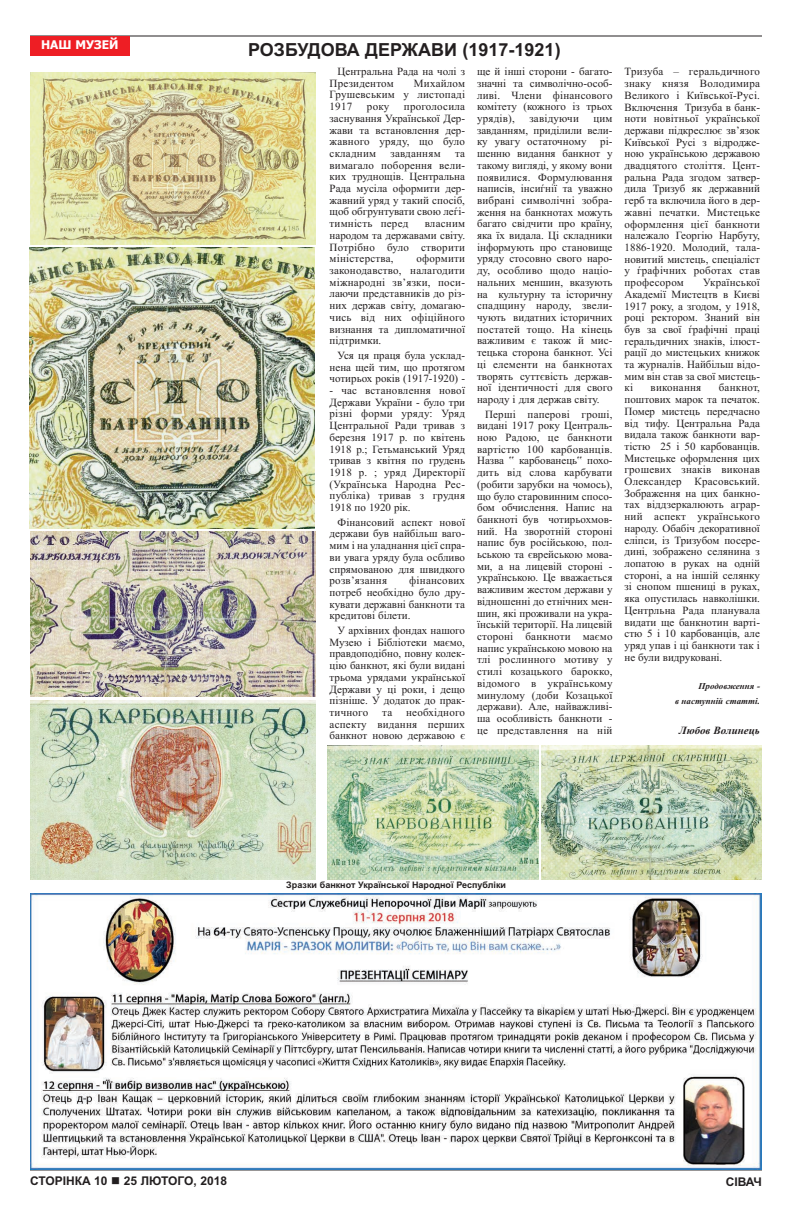
<style>
.page{position:relative;width:792px;height:1224px;background:#fff}
.page>*{position:absolute;margin:0;border:0;box-sizing:border-box;transform-origin:0 0}
.t1{font:700 18px "Arial";color:#231f20}
.t2{font:700 12px "Arial";color:#231f20}
.t3{font:700 12px "Tahoma";color:#fff}
.t4{font:11px/11.7px "Times New Roman";color:#231f20;text-align:justify}
.t5{font:11px "Times New Roman";letter-spacing:.02em;color:#231f20}
.t6{font:italic 700 11px "Times New Roman";color:#231f20}
.t7{font:700 9px "Arial";color:#231f20}
.t8{font:italic 700 9px/14.7px "Times New Roman";color:#231f20;text-align:right}
</style>
<div class="page">
<hr style="left:30px;top:36px;width:732px;height:1px;background:#231f20">
<div style="left:30px;top:36px;width:100px;height:20px;background:#ee1e24"></div>
<img style="left:30px;top:894px;width:732px;height:276px">
<img style="left:30px;top:72px;width:286px;height:172px">
<img style="left:29px;top:248px;width:286px;height:281px">
<img style="left:328px;top:746px;width:210px;height:134px">
<img style="left:31px;top:700px;width:285px;height:180px">
<img style="left:542px;top:745px;width:220px;height:135px">
<img style="left:30px;top:532px;width:286px;height:165px">
<p class="t3" style="left:41px;top:38px;width:79px">НАШ МУЗЕЙ</p>
<h1 class="t1" style="left:248px;top:40px;width:314px">РОЗБУДОВА ДЕРЖАВИ (1917-1921)</h1>
<p class="t4" style="left:330px;top:65px;width:137px;text-indent:8px">Центральна Рада на чолі з<br>Президентом</p>
<p class="t4" style="left:330px;top:77px;width:137px;text-indent:84px">Михайлом Грушевським у листопаді 1917</p>
<p class="t4" style="left:330px;top:100px;width:137px;text-indent:74px">проголосила заснування Української Дер&shy;жави та встановлення дер&shy;жавного уряду, що було складним</p>
<p class="t4" style="left:367px;top:100px;width:24px">року</p>
<p class="t4" style="left:330px;top:147px;width:137px;text-indent:125px">та вимагало поборення вели&shy;ких труднощiв. Центральна Рада мусіла оформити дер&shy;жавний уряд у такий спосіб, щоб обгрунтувати свою леѓі&shy;тимність перед</p>
<p class="t5" style="left:390px;top:147px;width:52px">завданням</p>
<p class="t4" style="left:330px;top:218px;width:137px;text-indent:95px">власним народом та державами світу.<br>Потрібно було створити міністерства,</p>
<p class="t4" style="left:330px;top:253px;width:137px;text-indent:87px">оформити законодавство, налагодити міжнародні зв’язки, поси&shy;лаючи представників до різ&shy;них держав світу, домагаю&shy;чись від них офіційного визнання та дипломатичної підтримки.</p>
<p class="t4" style="left:330px;top:349px;width:137px;text-indent:8px">Уся ця праця була усклад&shy;нена щей тим, що протягом чотирьох років (1917-1920) -</p>
<p class="t4" style="left:330px;top:384px;width:137px">- час встановлення нової Держави України - було три різні форми уряду: Уряд Центральної Ради тривав з березня 1917 р. по квітень 1918 р.; Гетьманський Уряд тривав з квітня по грудень 1918 р. ; уряд Директорії (Українська Народна Рес&shy;публіка) тривав з грудня 1918 по 1920 рік.</p>
<p class="t4" style="left:330px;top:516px;width:137px;text-indent:8px">Фінансовий аспект нової держави був найбільш ваго&shy;мим і на уладнання цієї спра&shy;ви увага уряду була осбливо спрямованою для швидкого розв’язання</p>
<p class="t4" style="left:330px;top:575px;width:137px;text-indent:80px">фінансових потреб необхідно було дру&shy;кувати державні банкноти та кредитові білети.</p>
<p class="t4" style="left:330px;top:624px;width:137px;text-indent:8px">У архівних фондах нашого Музею і Бібліотеки маємо, правдоподібно, повну колек&shy;цію банкнот, які були видані трьома урядами української Держави у ці роки, і дещо пізніше. У додаток до прак&shy;тичного</p>
<p class="t4" style="left:330px;top:706px;width:137px;text-indent:77px">необхідного аспекту видання перших банкнот новою державою є</p>
<p class="t4" style="left:382px;top:706px;width:12px">та</p>
<p class="t4" style="left:477px;top:66px;width:137px">ще й інші сторони - багато&shy;значні та символічно-особ&shy;ливі. Члени фінансового комітету (кожного із трьох урядів),</p>
<p class="t5" style="left:529px;top:112px;width:51px">завідуючи</p>
<p class="t4" style="left:477px;top:112px;width:137px;text-indent:116px">цим завданням, приділили вели&shy;ку увагу остаточному</p>
<p class="t4" style="left:477px;top:136px;width:137px;text-indent:123px">рі&shy;шенню видання банкнот у такому вигляді, у якому вони появилися. Формулювання написів, інсиѓнії та уважно вибрані символічні зобра&shy;ження на банкнотах можуть багато свідчити про країну, яка їх видала. Ці складники інформують про становище уряду стосовно свого наро&shy;ду, особливо щодо націо&shy;нальних меншин, вказують на культурну та історичну спадщину народу, звели&shy;чують видатних історичних постатей тощо. На кінець важливим є також й мис&shy;тецька сторона банкнот. Усі ці елементи на банкнотах творять суттєвість держав&shy;ної ідентичності для свого народу і для держав світу.</p>
<p class="t4" style="left:477px;top:408px;width:137px;text-indent:8px">Перші паперові гроші, видані 1917 року Централь&shy;ною Радою, це банкноти вартістю 100 карбованців.<br>Назва ‟ карбованець‟ похо&shy;дить від слова карбувати (робити зарубки на чомось), що було старовинним спосо&shy;бом обчислення. Напис на банкноті був чотирьохмов&shy;ний. На зворотній стороні напис був російською, пол&shy;ьською та єврейською мова&shy;ми, а на лицевій стороні - українською. Це вважається важливим жестом держави у відношенні до етнічних мен&shy;шин, які проживали на укра&shy;їнській території. На лицевій стороні банкноти маємо напис українською мовою на тлі рослинного мотиву у стилі козацького барокко, відомого в українському минулому (доби Козацької держави). Але, найважливі&shy;ша особливість банкноти - це представлення на ній</p>
<p class="t4" style="left:625px;top:66px;width:137px">Тризуба – геральдичного знаку князя Володимира Великого і Київської-Русі.<br>Включення Тризуба в банк&shy;ноти новітньої української держави підкреслює зв’язок Київської Русі з відродже&shy;ною українською державою двадцятого століття. Цент&shy;ральна Рада згодом затвер&shy;дила Тризуб як державний герб та включила його в дер&shy;жавні печатки. Мистецьке оформлення цієї банкноти належало Георгію Нарбуту, 1886-1920. Молодий, тала&shy;новитий мистець, спеціаліст у ѓрафічних роботах став професором</p>
<p class="t4" style="left:625px;top:276px;width:137px;text-indent:79px">Української Академії Мистецтв в Києві 1917 року, а згодом, у 1918, році ректором. Знаний він був за свої ѓрафічні праці геральдичних знаків, ілюст&shy;рації до мистецьких книжок та журналів. Найбільш відо&shy;мим він став за свої мистець&shy;кі</p>
<p class="t4" style="left:625px;top:382px;width:137px;text-indent:94px">банкнот, поштових марок та печаток.<br>Помер мистець передчасно від тифу. Центральна Рада видала також банкноти вар&shy;тістю 25 і 50 карбованців.<br>Мистецьке оформлення цих грошевих знаків виконав Олександер Красовський.<br>Зображення на цих банкно&shy;тах віддзеркалюють аграр&shy;ний аспект українського народу. Обабіч декоративної еліпси, із Тризубом посере&shy;дині, зображено селянина з лопатою в руках на одній стороні, а на іншій селянку зі снопом пшениці в руках, яка опустилась навколішки.<br>Центрльна Рада планувала видати ще банкнотин варті&shy;стю 5 і 10 карбованців, але уряд упав і ці банкноти так і не були видруковані.</p>
<p class="t8" style="left:675px;top:679px;width:86px">Продовження -<br>в наступній статті.</p>
<p class="t6" style="left:679px;top:723px;width:82px">Любов Волинець</p>
<p class="t5" style="left:651px;top:381px;width:52px">виконання</p>
<p class="t7" style="left:286px;top:879px;width:221px">Зразки банкнот Української Народної Республіки</p>
<p class="t2" style="left:30px;top:1174px;width:199px">СТОРІНКА 10 ■ 25 ЛЮТОГО, 2018</p>
<p class="t2" style="left:726px;top:1175px;width:38px">СІВАЧ</p>
</div>
